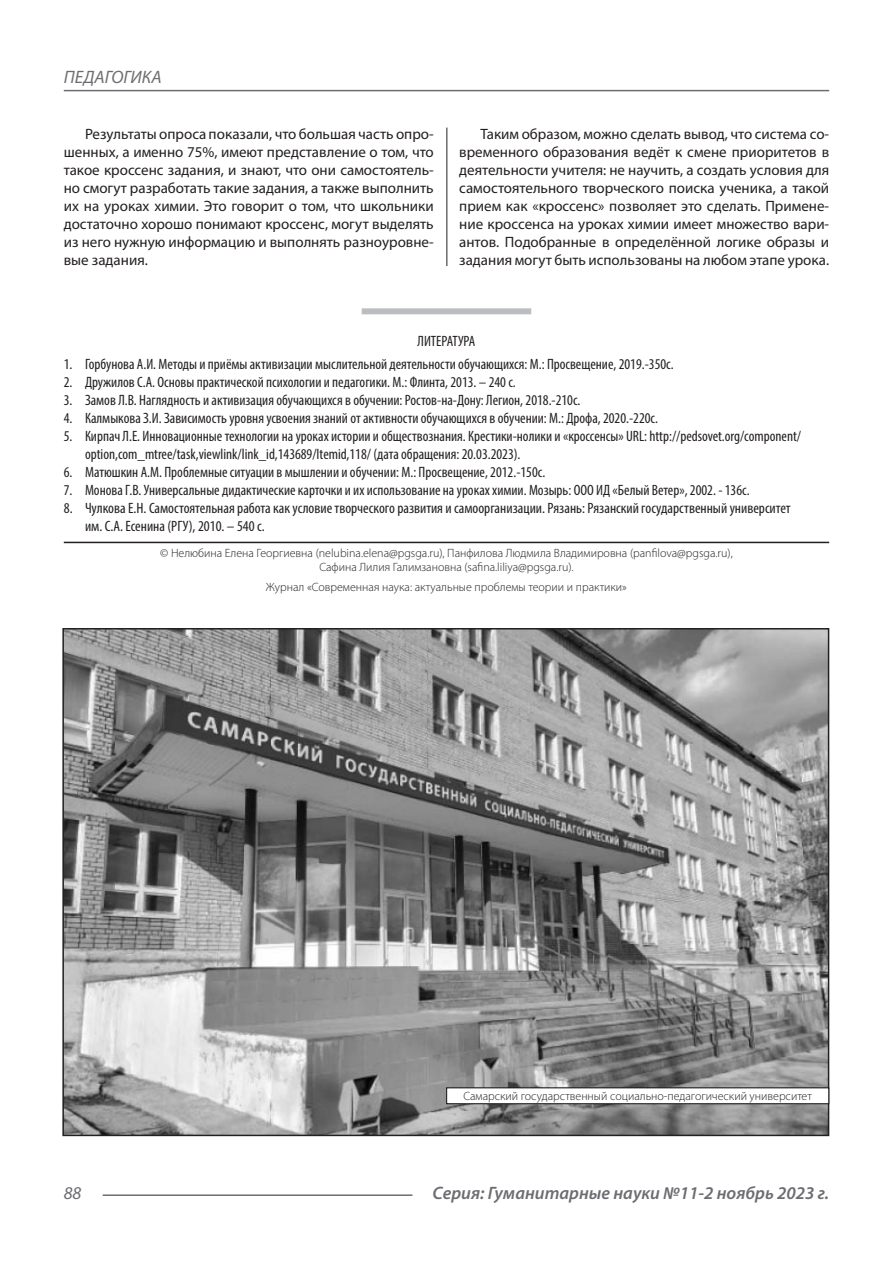
<style>
.page{position:relative;width:893px;height:1263px;background:#fff}
.page>*{position:absolute;margin:0;border:0;box-sizing:border-box;transform-origin:0 0}
.t1{font:italic 600 18px "Myriad Pro";color:#6c6d70}
.t2{font:italic 18px "Myriad Pro";color:#6c6d70}
.Библиография_Литерат{font:condensed 15px/18px "Myriad Pro";color:#231f20}
.Статья_текст{font:15px/18px "Myriad Pro";color:#231f20;text-align:justify}
.Автор_копирайт{font:300 12px "Myriad Pro";color:#231f20}
</style>
<div class="page">
<hr style="left:446px;top:128px;width:1px;height:1007px;background:#231f20">
<hr style="left:103px;top:1194px;width:309px;height:2px;background:#6c6d70">
<hr style="left:64px;top:90px;width:765px;height:1px;background:#6c6d70">
<div style="left:437px;top:266px;width:18px;height:887px;background:#fff"></div>
<div style="left:362px;top:308px;width:169px;height:6px;background:#bcbdc0"></div>
<hr style="left:64px;top:542px;width:765px;height:1px;background:#231f20">
<img style="left:65px;top:631px;width:761px;height:502px">
<div style="left:447px;top:1088px;width:382px;height:16px;background:#fff"></div>
<div style="left:446px;top:1087px;width:383px;height:17px;border:1px solid #231f20"></div>
<p class="t2" style="left:64px;top:66px;width:100px">ПЕДАГОГИКА</p>
<p class="Статья_текст" style="left:64px;top:125px;width:371px;text-indent:21px">Результаты опроса показали, что большая часть опро&shy;шенных, а именно 75%, имеют представление о том, что такое кроссенс задания, и знают, что они самостоятель&shy;но смогут разработать такие задания, а также выполнить их на уроках химии. Это говорит о том, что школьники достаточно хорошо понимают кроссенс, могут выделять из него нужную информацию и выполнять разноуровне&shy;вые задания.</p>
<p class="Статья_текст" style="left:459px;top:124px;width:371px;text-indent:21px">Таким образом, можно сделать вывод, что система со&shy;временного образования ведёт к смене приоритетов в деятельности учителя: не научить, а создать условия для самостоятельного творческого поиска ученика, а такой прием как «кроссенс» позволяет это сделать. Примене&shy;ние кроссенса на уроках химии имеет множество вари&shy;антов. Подобранные в определённой логике образы и задания могут быть использованы на любом этапе урока.</p>
<p class="Библиография_Литерат" style="left:418px;top:332px;width:59px">ЛИТЕРАТУРА</p>
<p class="Библиография_Литерат" style="left:64px;top:354px;width:611px">1. Горбунова А.И. Методы и приёмы активизации мыслительной деятельности обучающихся: М.: Просвещение, 2019.-350с.</p>
<p class="Библиография_Литерат" style="left:64px;top:372px;width:453px">2. Дружилов С.А. Основы практической психологии и педагогики. М.: Флинта, 2013. – 240 с.</p>
<p class="Библиография_Литерат" style="left:64px;top:390px;width:518px">3. Замов Л.В. Наглядность и активизация обучающихся в обучении: Ростов-на-Дону: Легион, 2018.-210с.</p>
<p class="Библиография_Литерат" style="left:64px;top:408px;width:596px">4. Калмыкова З.И. Зависимость уровня усвоения знаний от активности обучающихся в обучении: М.: Дрофа, 2020.-220с.</p>
<p class="Библиография_Литерат" style="left:85px;top:426px;width:717px;text-indent:-21px">5. Кирпач Л.Е. Инновационные технологии на уроках истории и обществознания. Крестики-нолики и «кроссенсы» URL: http://pedsovet.org/component/ option,com_mtree/task,viewlink/link_id,143689/Itemid,118/ (дата обращения: 20.03.2023).</p>
<p class="Библиография_Литерат" style="left:64px;top:462px;width:483px">6. Матюшкин А.М. Проблемные ситуации в мышлении и обучении: М.: Просвещение, 2012.-150с.</p>
<p class="Библиография_Литерат" style="left:64px;top:480px;width:687px">7. Монова Г.В. Универсальные дидактические карточки и их использование на уроках химии. Мозырь: ООО ИД «Белый Ветер», 2002. - 136с.</p>
<p class="Библиография_Литерат" style="left:85px;top:498px;width:707px;text-indent:-21px">8. Чулкова Е.Н. Самостоятельная работа как условие творческого развития и самоорганизации. Рязань: Рязанский государственный университет им. С.А. Есенина (РГУ), 2010. – 540 с.</p>
<p class="Автор_копирайт" style="left:160px;top:545px;width:574px">© Нелюбина Елена Георгиевна (nelubina.elena@pgsga.ru), Панфилова Людмила Владимировна (panfilova@pgsga.ru),</p>
<p class="Автор_копирайт" style="left:319px;top:560px;width:256px">Сафина Лилия Галимзановна (safina.liliya@pgsga.ru).</p>
<p class="Автор_копирайт" style="left:266px;top:580px;width:363px">Журнал «Современная наука: актуальные проблемы теории и практики»</p>
<p class="Автор_копирайт" style="left:463px;top:1089px;width:350px">Самарский государственный социально-педагогический университет</p>
<p class="t2" style="left:64px;top:1182px;width:19px">88</p>
<p class="t1" style="left:433px;top:1182px;width:398px">Серия: Гуманитарные науки №11-2 ноябрь 2023 г.</p>
</div>
